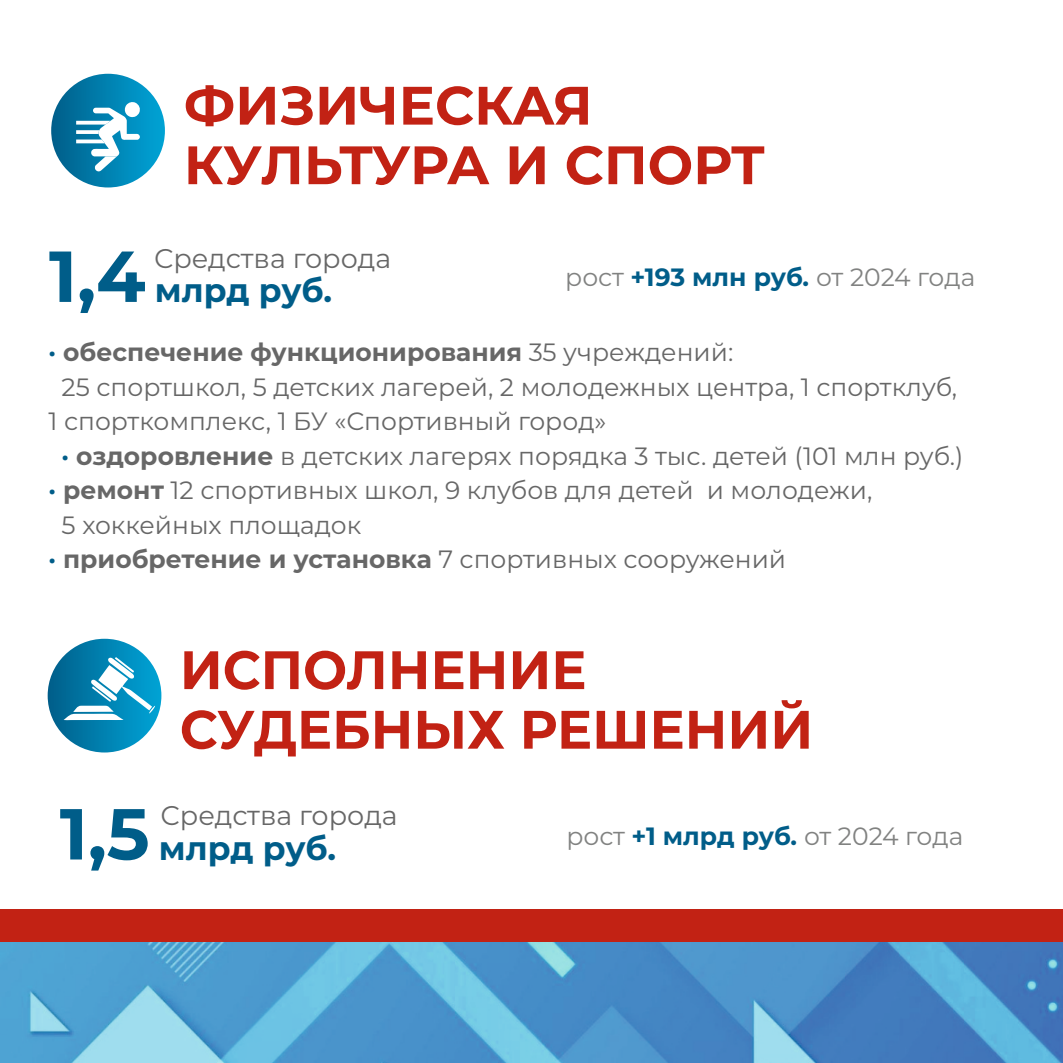
<style>
.page{position:relative;width:1063px;height:1063px;background:#fff}
.page>*{position:absolute;margin:0;border:0;box-sizing:border-box;transform-origin:0 0}
.t1{font:700 54px/59.5px "Montserrat";color:#c22214}
.t2{font:700 33px "Montserrat";letter-spacing:-.005em;color:#005d89}
.t3{font:27px "Montserrat";color:#676767}
.t4{font:25px "Montserrat";color:#676767}
.t5{font:700 25px "Montserrat";color:#676767}
.t6{font:25px "Montserrat";color:#818281}
.s1{font-size:72px}
.s2{font-weight:700;color:#005d89}
.s3{color:#005d89}
.s4{font-weight:400}
.s5{font-weight:700}
</style>
<div class="page">
<svg style="left:48px;top:639px;width:113px;height:114px;background:#027ead"></svg>
<svg style="left:64px;top:657px;width:91px;height:63px"></svg>
<div style="left:51px;top:74px;width:114px;height:113px;background:linear-gradient(to right,#02608b,#01a4d6);border-radius:50%"></div>
<svg style="left:76px;top:101px;width:65px;height:71px"></svg>
<div style="left:1px;top:909px;width:1062px;height:35px;background:#c22214"></div>
<img style="left:0;top:942px;width:1063px;height:121px">
<h1 class="t1" style="left:184px;top:76px;width:583px">ФИЗИЧЕСКАЯ<br>КУЛЬТУРА И СПОРТ</h1>
<p class="t3" style="left:154px;top:242px;width:239px">Средства города</p>
<h2 class="t2" style="left:49px;top:270px;width:285px"><span class="s1">1,4</span> млрд руб.</h2>
<p class="t6" style="left:565px;top:262px;width:412px">рост <span class="s2">+193 млн руб.</span> от 2024 года</p>
<p class="t5" style="left:49px;top:337px;width:686px"><span class="s3">·</span> обеспечение функционирования <span class="s4">35 учреждений:</span></p>
<p class="t4" style="left:62px;top:372px;width:897px">25 спортшкол, 5 детских лагерей, 2 молодежных центра, 1 спортклуб,</p>
<p class="t4" style="left:49px;top:406px;width:559px">1 спорткомплекс, 1 БУ «Спортивный город»</p>
<p class="t4" style="left:62px;top:441px;width:903px"><span class="s2">·</span> <span class="s5">оздоровление</span> в детских лагерях порядка 3 тыс. детей (101 млн руб.)</p>
<p class="t4" style="left:49px;top:475px;width:825px"><span class="s2">·</span> <span class="s5">ремонт</span> 12 спортивных школ, 9 клубов для детей и молодежи,</p>
<p class="t4" style="left:62px;top:510px;width:301px">5 хоккейных площадок</p>
<p class="t5" style="left:49px;top:544px;width:739px"><span class="s3">·</span> приобретение и установка <span class="s4">7 спортивных сооружений</span></p>
<h1 class="t1" style="left:180px;top:640px;width:635px">ИСПОЛНЕНИЕ<br>СУДЕБНЫХ РЕШЕНИЙ</h1>
<p class="t3" style="left:161px;top:799px;width:239px">Средства города</p>
<h2 class="t2" style="left:60px;top:828px;width:278px"><span class="s1">1,5</span> млрд руб.</h2>
<p class="t6" style="left:566px;top:821px;width:398px">рост <span class="s2">+1 млрд руб.</span> от 2024 года</p>
</div>
